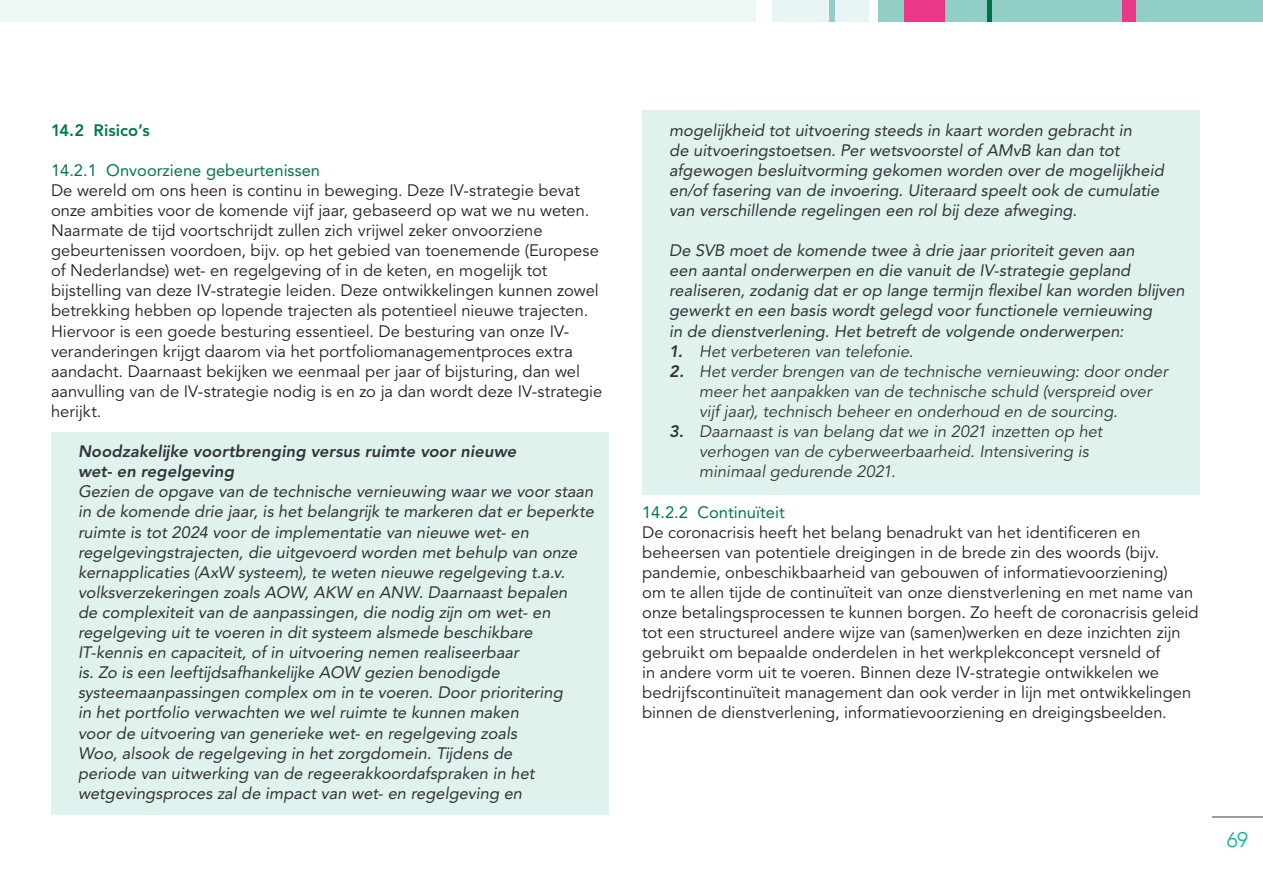
<style>
.page{position:relative;width:1263px;height:893px;background:#fff}
.page>*{position:absolute;margin:0;border:0;box-sizing:border-box;transform-origin:0 0}
.t1{font:300 21px "Avenir";color:#07b18d}
.leader_cursf{font:italic 16.5px/20.1px "Avenir LT Pro";color:#313437}
.Broodtekst{font:16.5px/20.1px "Avenir LT Pro";color:#231f20}
.leader_normal_kopie{font:italic 16.5px/20.1px "Avenir LT Pro";color:#313437}
.leader_cursf-2{font:italic 800 16.5px/20.1px "Avenir LT Pro";letter-spacing:.005em;color:#313437}
.t2{font:16.5px "Avenir LT Pro";color:#00794a}
.t3{font:800 16.5px "Avenir LT Pro";letter-spacing:.005em;color:#00794a}
.s1{font-weight:800}
</style>
<div class="page">
<hr style="left:1212px;top:817px;width:51px;height:1px;background:#3e3e3f">
<div style="left:0;top:0;width:755px;height:21px;background:#e9f5f4"></div>
<div style="left:773px;top:0;width:96px;height:21px;background:#e9f5f4"></div>
<div style="left:878px;top:0;width:385px;height:21px;background:#91cec6"></div>
<div style="left:830px;top:0;width:5px;height:21px;background:#91cec6"></div>
<div style="left:987px;top:0;width:5px;height:21px;background:#007143"></div>
<div style="left:904px;top:0;width:41px;height:21px;background:#e83886"></div>
<div style="left:1123px;top:0;width:13px;height:21px;background:#e83886"></div>
<div style="left:51px;top:432px;width:557px;height:383px;background:#e0f2ee"></div>
<div style="left:642px;top:110px;width:557px;height:123px;background:#e0f2ee"></div>
<div style="left:642px;top:231px;width:557px;height:263px;background:#e0f2ee"></div>
<p class="t3" style="left:51px;top:120px;width:100px">14.2 Risico’s</p>
<p class="t2" style="left:51px;top:160px;width:270px">14.2.1 Onvoorziene gebeurtenissen</p>
<p class="Broodtekst" style="left:51px;top:180px;width:553px">De wereld om ons heen is continu in beweging. Deze IV-strategie bevat onze ambities voor de komende vijf jaar, gebaseerd op wat we nu weten.<br>Naarmate de tijd voortschrijdt zullen zich vrijwel zeker onvoorziene gebeurtenissen voordoen, bijv. op het gebied van toenemende (Europese of Nederlandse) wet- en regelgeving of in de keten, en mogelijk tot bijstelling van deze IV-strategie leiden. Deze ontwikkelingen kunnen zowel betrekking hebben op lopende trajecten als potentieel nieuwe trajecten.<br>Hiervoor is een goede besturing essentieel. De besturing van onze IV&shy;veranderingen krijgt daarom via het portfoliomanagementproces extra aandacht. Daarnaast bekijken we eenmaal per jaar of bijsturing, dan wel aanvulling van de IV-strategie nodig is en zo ja dan wordt deze IV-strategie herijkt.</p>
<p class="leader_cursf-2" style="left:78px;top:442px;width:440px">Noodzakelijke voortbrenging versus ruimte voor nieuwe wet- en regelgeving</p>
<p class="leader_cursf" style="left:78px;top:482px;width:517px">Gezien de opgave van de technische vernieuwing waar we voor staan in de komende drie jaar, is het belangrijk te markeren dat er beperkte ruimte is tot 2024 voor de implementatie van nieuwe wet- en regelgevingstrajecten, die uitgevoerd worden met behulp van onze kernapplicaties (AxW systeem), te weten nieuwe regelgeving t.a.v. volksverzekeringen zoals AOW, AKW en ANW. Daarnaast bepalen<br>de complexiteit van de aanpassingen, die nodig zijn om wet- en regelgeving uit te voeren in dit systeem alsmede beschikbare IT-kennis en capaciteit, of in uitvoering nemen realiseerbaar<br>is. Zo is een leeftijdsafhankelijke AOW gezien benodigde systeemaanpassingen complex om in te voeren. Door prioritering<br>in het portfolio verwachten we wel ruimte te kunnen maken<br>voor de uitvoering van generieke wet- en regelgeving zoals<br>Woo, alsook de regelgeving in het zorgdomein. Tijdens de<br>periode van uitwerking van de regeerakkoordafspraken in het wetgevingsproces zal de impact van wet- en regelgeving en</p>
<p class="leader_cursf" style="left:669px;top:120px;width:496px">mogelijkheid tot uitvoering steeds in kaart worden gebracht in<br>de uitvoeringstoetsen. Per wetsvoorstel of AMvB kan dan tot afgewogen besluitvorming gekomen worden over de mogelijkheid en/of fasering van de invoering. Uiteraard speelt ook de cumulatie van verschillende regelingen een rol bij deze afweging.</p>
<p class="leader_cursf" style="left:669px;top:240px;width:517px">De SVB moet de komende twee à drie jaar prioriteit geven aan<br>een aantal onderwerpen en die vanuit de IV-strategie gepland realiseren, zodanig dat er op lange termijn flexibel kan worden blijven gewerkt en een basis wordt gelegd voor functionele vernieuwing<br>in de dienstverlening. Het betreft de volgende onderwerpen:</p>
<p class="leader_normal_kopie" style="left:669px;top:341px;width:246px"><span class="s1">1.</span> Het verbeteren van telefonie.</p>
<p class="leader_normal_kopie" style="left:699px;top:361px;width:470px;text-indent:-30px"><span class="s1">2.</span> Het verder brengen van de technische vernieuwing: door onder meer het aanpakken van de technische schuld (verspreid over vijf jaar), technisch beheer en onderhoud en de sourcing.</p>
<p class="leader_normal_kopie" style="left:699px;top:422px;width:405px;text-indent:-30px"><span class="s1">3.</span> Daarnaast is van belang dat we in 2021 inzetten op het verhogen van de cyberweerbaarheid. Intensivering is minimaal gedurende 2021.</p>
<p class="t2" style="left:642px;top:502px;width:144px">14.2.2 Continuïteit</p>
<p class="Broodtekst" style="left:642px;top:522px;width:558px">De coronacrisis heeft het belang benadrukt van het identificeren en beheersen van potentiele dreigingen in de brede zin des woords (bijv. pandemie, onbeschikbaarheid van gebouwen of informatievoorziening)<br>om te allen tijde de continuïteit van onze dienstverlening en met name van onze betalingsprocessen te kunnen borgen. Zo heeft de coronacrisis geleid tot een structureel andere wijze van (samen)werken en deze inzichten zijn gebruikt om bepaalde onderdelen in het werkplekconcept versneld of<br>in andere vorm uit te voeren. Binnen deze IV-strategie ontwikkelen we bedrijfscontinuïteit management dan ook verder in lijn met ontwikkelingen binnen de dienstverlening, informatievoorziening en dreigingsbeelden.</p>
<p class="t1" style="left:1227px;top:827px;width:23px">69</p>
</div>
